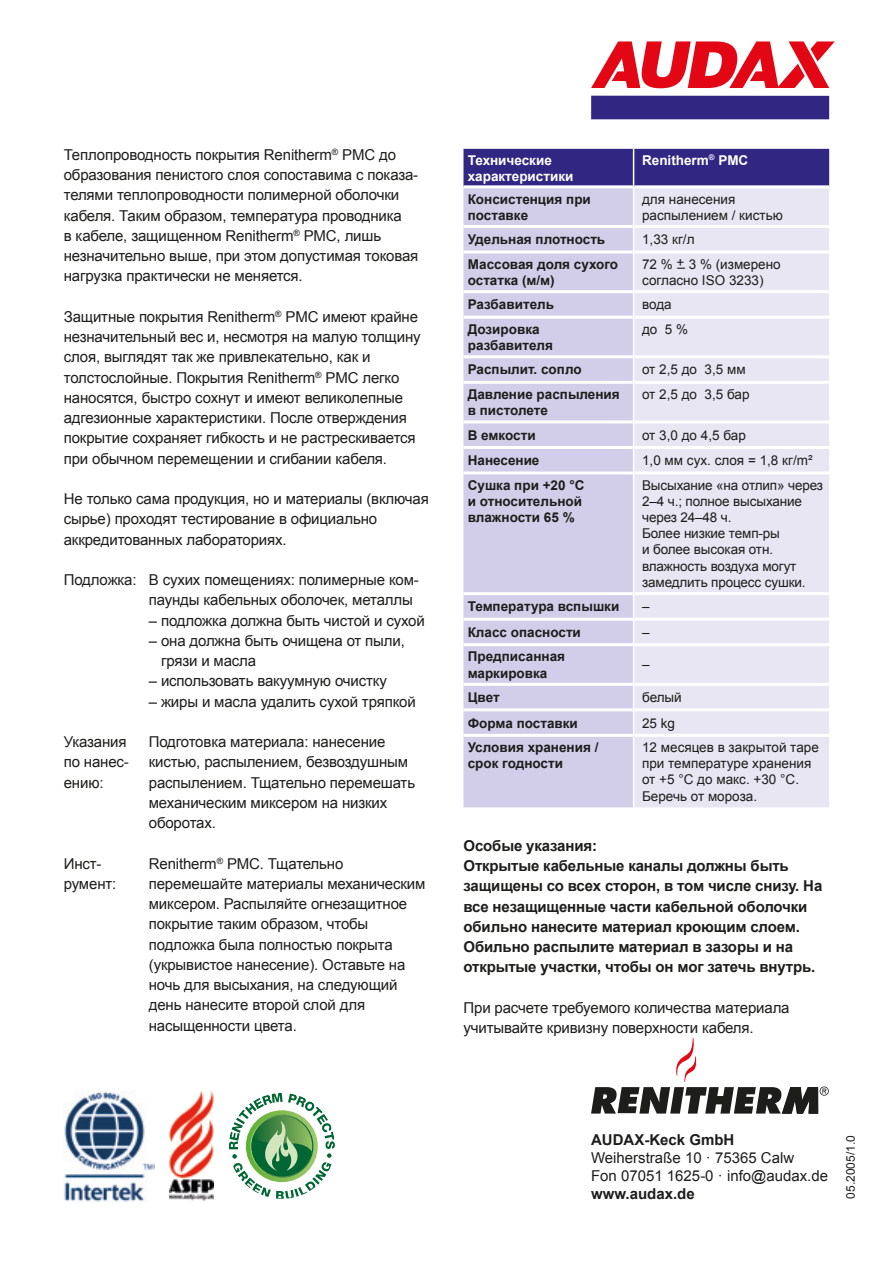
<style>
.page{position:relative;width:893px;height:1263px;background:#fff}
.page>*{position:absolute;margin:0;border:0;box-sizing:border-box;transform-origin:0 0}
.t1{font:15px/20.2px "Arial";letter-spacing:-.01em;color:#1d1d1b}
.t2{font:700 15px/20.2px "Arial";letter-spacing:-.01em;color:#1d1d1b}
.t3{font:13.5px/16.2px "Arial";letter-spacing:-.01em;color:#1d1d1b}
.t4{font:700 13.5px/16.2px "Arial";color:#1d1d1b}
.t5{font:700 13.5px/16.2px "Arial";color:#fff}
.t6{font:12px "Arial";color:#1d1d1b}
</style>
<div class="page">
<svg style="left:591px;top:41px;width:244px;height:47px"></svg>
<div style="left:591px;top:96px;width:238px;height:23px;background:#312783"></div>
<svg style="left:591px;top:1037px;width:238px;height:76px"></svg>
<svg style="left:229px;top:1093px;width:106px;height:106px"></svg>
<img style="left:64px;top:1091px;width:90px;height:111px">
<img style="left:169px;top:1090px;width:44px;height:111px">
<div style="left:463px;top:149px;width:366px;height:36px;background:#312783"></div>
<div style="left:463px;top:188px;width:170px;height:619px;background:#d2cde8"></div>
<div style="left:634px;top:188px;width:195px;height:619px;background:#e9e6f4"></div>
<hr style="left:463px;top:225px;width:170px;height:3px;background:#fff">
<hr style="left:634px;top:225px;width:195px;height:3px;background:#fff">
<hr style="left:463px;top:250px;width:170px;height:3px;background:#fff">
<hr style="left:634px;top:250px;width:195px;height:3px;background:#fff">
<hr style="left:463px;top:290px;width:170px;height:3px;background:#fff">
<hr style="left:634px;top:290px;width:195px;height:3px;background:#fff">
<hr style="left:463px;top:316px;width:170px;height:3px;background:#fff">
<hr style="left:634px;top:316px;width:195px;height:3px;background:#fff">
<hr style="left:463px;top:355px;width:170px;height:3px;background:#fff">
<hr style="left:634px;top:355px;width:195px;height:3px;background:#fff">
<hr style="left:463px;top:381px;width:170px;height:3px;background:#fff">
<hr style="left:634px;top:381px;width:195px;height:3px;background:#fff">
<hr style="left:463px;top:420px;width:170px;height:3px;background:#fff">
<hr style="left:634px;top:420px;width:195px;height:3px;background:#fff">
<hr style="left:463px;top:446px;width:170px;height:3px;background:#fff">
<hr style="left:634px;top:446px;width:195px;height:3px;background:#fff">
<hr style="left:463px;top:471px;width:170px;height:3px;background:#fff">
<hr style="left:634px;top:471px;width:195px;height:3px;background:#fff">
<hr style="left:463px;top:592px;width:170px;height:3px;background:#fff">
<hr style="left:634px;top:592px;width:195px;height:3px;background:#fff">
<hr style="left:463px;top:618px;width:170px;height:3px;background:#fff">
<hr style="left:634px;top:618px;width:195px;height:3px;background:#fff">
<hr style="left:463px;top:643px;width:170px;height:3px;background:#fff">
<hr style="left:634px;top:643px;width:195px;height:3px;background:#fff">
<hr style="left:463px;top:683px;width:170px;height:3px;background:#fff">
<hr style="left:634px;top:683px;width:195px;height:3px;background:#fff">
<hr style="left:463px;top:708px;width:170px;height:3px;background:#fff">
<hr style="left:634px;top:708px;width:195px;height:3px;background:#fff">
<hr style="left:463px;top:734px;width:170px;height:3px;background:#fff">
<hr style="left:634px;top:734px;width:195px;height:3px;background:#fff">
<hr style="left:633px;top:149px;width:1px;height:38px;background:#fff">
<p class="t1" style="left:64px;top:145px;width:356px">Теплопроводность покрытия Renitherm<sup>®</sup> PMC до образования пенистого слоя сопоставима с показа&shy;телями теплопроводности полимерной оболочки кабеля. Таким образом, температура проводника<br>в кабеле, защищенном Renitherm<sup>®</sup> PMC, лишь незначительно выше, при этом допустимая токовая нагрузка практически не меняется.</p>
<p class="t1" style="left:64px;top:307px;width:358px">Защитные покрытия Renitherm<sup>®</sup> PMC имеют крайне незначительный вес и, несмотря на малую толщину слоя, выглядят так же привлекательно, как и толстослойные. Покрытия Renitherm<sup>®</sup> PMC легко наносятся, быстро сохнут и имеют великолепные адгезионные характеристики. После отверждения покрытие сохраняет гибкость и не растрескивается при обычном перемещении и сгибании кабеля.</p>
<p class="t1" style="left:64px;top:489px;width:367px">Не только сама продукция, но и материалы (включая сырье) проходят тестирование в официально аккредитованных лабораториях.</p>
<p class="t1" style="left:149px;top:570px;width:272px;text-indent:-85px">Подложка: В сухих помещениях: полимерные ком&shy;паунды кабельных оболочек, металлы</p>
<p class="t1" style="left:149px;top:610px;width:277px">– подложка должна быть чистой и сухой</p>
<p class="t1" style="left:161px;top:631px;width:245px;text-indent:-12px">– она должна быть очищена от пыли, грязи и масла</p>
<p class="t1" style="left:149px;top:671px;width:240px">– использовать вакуумную очистку</p>
<p class="t1" style="left:149px;top:691px;width:268px">– жиры и масла удалить сухой тряпкой</p>
<p class="t1" style="left:64px;top:732px;width:64px">Указания</p>
<p class="t1" style="left:149px;top:732px;width:238px">Подготовка материала: нанесение</p>
<p class="t1" style="left:64px;top:752px;width:64px">по нанес-</p>
<p class="t1" style="left:149px;top:752px;width:261px">кистью, распылением, безвоздушным</p>
<p class="t1" style="left:64px;top:772px;width:41px">ению:</p>
<p class="t1" style="left:149px;top:772px;width:268px">распылением. Тщательно перемешать механическим миксером на низких оборотах.</p>
<p class="t1" style="left:64px;top:853px;width:37px">Инст-</p>
<p class="t1" style="left:149px;top:853px;width:196px">Renitherm<sup>®</sup> PMC. Тщательно</p>
<p class="t1" style="left:64px;top:874px;width:54px">румент:</p>
<p class="t1" style="left:149px;top:874px;width:278px">перемешайте материалы механическим миксером. Распыляйте огнезащитное покрытие таким образом, чтобы подложка была полностью покрыта (укрывистое нанесение). Оставьте на ночь для высыхания, на следующий день нанесите второй слой для насыщенности цвета.</p>
<p class="t5" style="left:468px;top:152px;width:107px">Технические характеристики</p>
<p class="t5" style="left:642px;top:152px;width:108px">Renitherm<sup>®</sup> PMC</p>
<p class="t4" style="left:468px;top:191px;width:125px">Консистенция при поставке</p>
<p class="t3" style="left:642px;top:191px;width:95px">для нанесения</p>
<p class="t3" style="left:642px;top:207px;width:142px">распылением / кистью</p>
<p class="t4" style="left:468px;top:232px;width:139px">Удельная плотность</p>
<p class="t3" style="left:642px;top:231px;width:54px">1,33 кг/л</p>
<p class="t4" style="left:468px;top:256px;width:152px">Массовая доля сухого остатка (м/м)</p>
<p class="t3" style="left:642px;top:256px;width:140px">72 % +_ 3 % (измерено согласно ISO 3233)</p>
<p class="t4" style="left:468px;top:297px;width:88px">Разбавитель</p>
<p class="t3" style="left:642px;top:297px;width:31px">вода</p>
<p class="t4" style="left:468px;top:321px;width:87px">Дозировка разбавителя</p>
<p class="t3" style="left:642px;top:321px;width:48px">до 5 %</p>
<p class="t4" style="left:468px;top:362px;width:115px">Распылит. сопло</p>
<p class="t3" style="left:642px;top:362px;width:105px">от 2,5 до 3,5 мм</p>
<p class="t4" style="left:468px;top:387px;width:154px">Давление распыления</p>
<p class="t4" style="left:468px;top:403px;width:82px">в пистолете</p>
<p class="t3" style="left:642px;top:386px;width:109px">от 2,5 до 3,5 бар</p>
<p class="t4" style="left:468px;top:427px;width:69px">В емкости</p>
<p class="t3" style="left:642px;top:427px;width:105px">от 3,0 до 4,5 бар</p>
<p class="t4" style="left:468px;top:453px;width:73px">Нанесение</p>
<p class="t3" style="left:642px;top:452px;width:172px">1,0 мм сух. слоя = 1,8 кг/m²</p>
<p class="t4" style="left:468px;top:477px;width:118px">Сушка при +20 °C и относительной влажности 65 %</p>
<p class="t3" style="left:642px;top:477px;width:182px">Высыхание «на отлип» через<br>2–4 ч.; полное высыхание через 24–48 ч.</p>
<p class="t3" style="left:642px;top:525px;width:165px">Более низкие темп-ры<br>и более высокая отн. влажность воздуха могут замедлить процесс сушки.</p>
<p class="t4" style="left:468px;top:599px;width:153px">Температура вспышки</p>
<p class="t3" style="left:642px;top:599px;width:9px">–</p>
<p class="t4" style="left:468px;top:624px;width:115px">Класс опасности</p>
<p class="t3" style="left:642px;top:624px;width:9px">–</p>
<p class="t4" style="left:468px;top:649px;width:99px">Предписанная маркировка</p>
<p class="t3" style="left:642px;top:657px;width:9px">–</p>
<p class="t4" style="left:468px;top:690px;width:33px">Цвет</p>
<p class="t3" style="left:642px;top:689px;width:41px">белый</p>
<p class="t4" style="left:468px;top:715px;width:112px">Форма поставки</p>
<p class="t3" style="left:642px;top:715px;width:35px">25 kg</p>
<p class="t4" style="left:468px;top:740px;width:132px">Условия хранения /</p>
<p class="t4" style="left:468px;top:756px;width:97px">срок годности</p>
<p class="t3" style="left:642px;top:739px;width:178px">12 месяцев в закрытой таре при температуре хранения от +5 °C до макс. +30 °C.<br>Беречь от мороза.</p>
<p class="t2" style="left:463px;top:836px;width:135px">Особые указания:</p>
<p class="t2" style="left:463px;top:856px;width:360px">Открытые кабельные каналы должны быть защищены со всех сторон, в том числе снизу. На все незащищенные части кабельной оболочки обильно нанесите материал кроющим слоем.<br>Обильно распылите материал в зазоры и на открытые участки, чтобы он мог затечь внутрь.</p>
<p class="t1" style="left:463px;top:997px;width:328px">При расчете требуемого количества материала учитывайте кривизну поверхности кабеля.</p>
<p class="t2" style="left:591px;top:1130px;width:145px">AUDAX-Keck GmbH</p>
<p class="t1" style="left:591px;top:1148px;width:205px">Weiherstraße 10 · 75365 Calw</p>
<p class="t1" style="left:591px;top:1166px;width:239px">Fon 07051 1625-0 · info@audax.de</p>
<p class="t2" style="left:591px;top:1184px;width:105px">www.audax.de</p>
<p class="t6" style="left:843px;top:1199px;width:65px;rotate:-90deg">05.2005/1.0</p>
</div>
